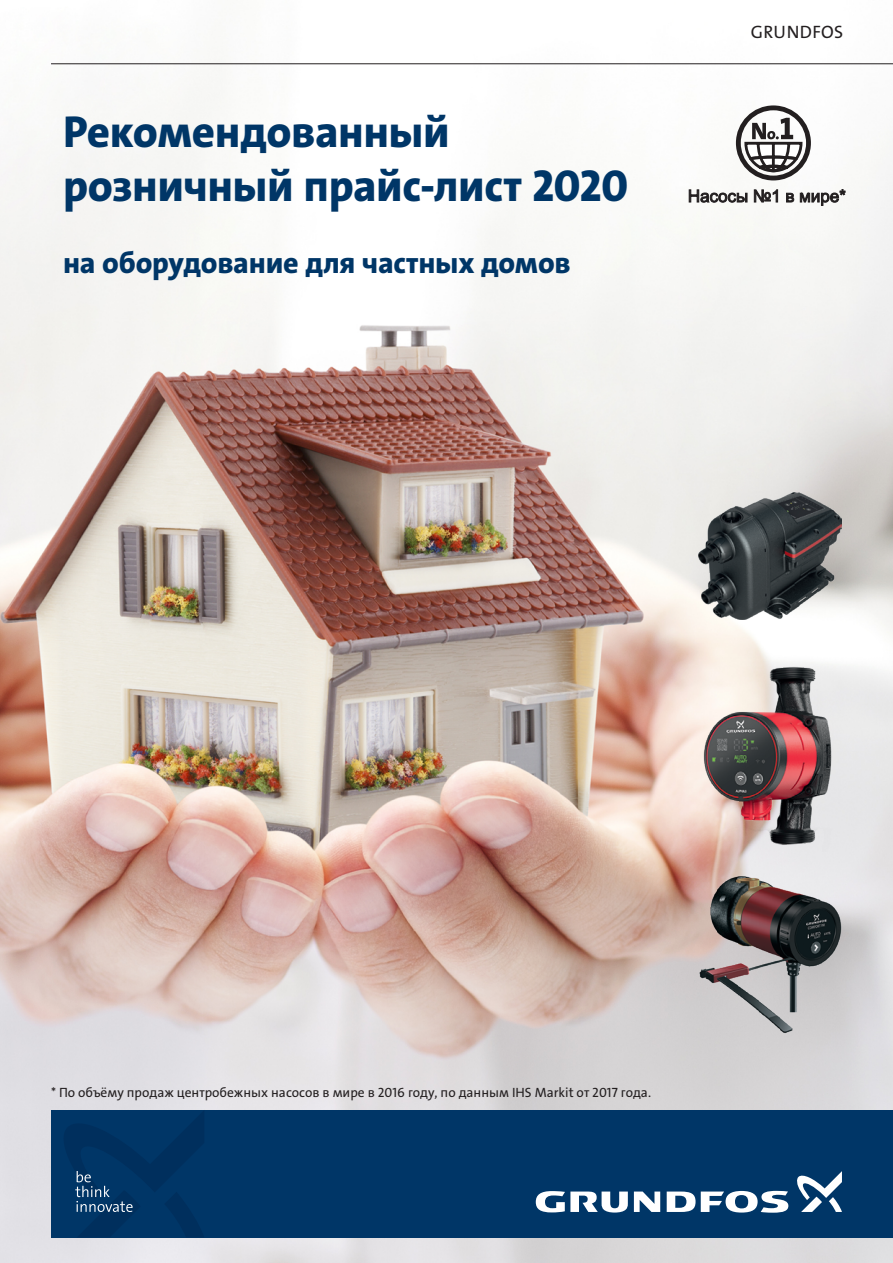
<style>
.page{position:relative;width:893px;height:1263px;background:#fff}
.page>*{position:absolute;margin:0;border:0;box-sizing:border-box;transform-origin:0 0}
.t1{font:45px/54px "Grundfos The Sans V2 OT 8 XB";letter-spacing:-.01em;color:#003667}
.t2{font:30px "Grundfos The Sans V2 OT 8 XB";letter-spacing:-.005em;color:#003667}
.t3{font:18px "Grundfos The Sans V2 OT 5 R";letter-spacing:.015em;color:#231f20}
.t4{font:13.5px "Grundfos The Sans V2 OT 5 R";color:#231f20}
</style>
<div class="page">
<img style="left:0;top:59px;width:893px;height:1204px">
<div style="left:51px;top:1110px;width:842px;height:127px;background:#003667"></div>
<svg style="left:634px;top:1191px;width:26px;height:21px"></svg>
<svg style="left:536px;top:1191px;width:92px;height:21px"></svg>
<svg style="left:667px;top:1191px;width:121px;height:22px"></svg>
<svg style="left:797px;top:1171px;width:45px;height:41px"></svg>
<svg style="left:75px;top:1171px;width:58px;height:41px"></svg>
<svg style="left:736px;top:105px;width:75px;height:75px"></svg>
<svg style="left:689px;top:189px;width:58px;height:14px"></svg>
<svg style="left:754px;top:189px;width:24px;height:13px"></svg>
<svg style="left:786px;top:193px;width:8px;height:9px"></svg>
<svg style="left:800px;top:189px;width:46px;height:17px"></svg>
<hr style="left:51px;top:63px;width:842px;height:1px;background:#231f20">
<img style="left:701px;top:659px;width:135px;height:193px">
<img style="left:696px;top:873px;width:146px;height:162px">
<img style="left:699px;top:493px;width:143px;height:127px">
<h1 class="t1" style="left:63px;top:106px;width:566px">Рекомендованный розничный прайс-лист 2020</h1>
<h2 class="t2" style="left:63px;top:244px;width:509px">на оборудование для частных домов</h2>
<h3 class="t3" style="left:751px;top:20px;width:94px">GRUNDFOS</h3>
<p class="t4" style="left:51px;top:1084px;width:601px">* По объёму продаж центробежных насосов в мире в 2016 году, по данным IHS Markit от 2017 года.</p>
</div>
